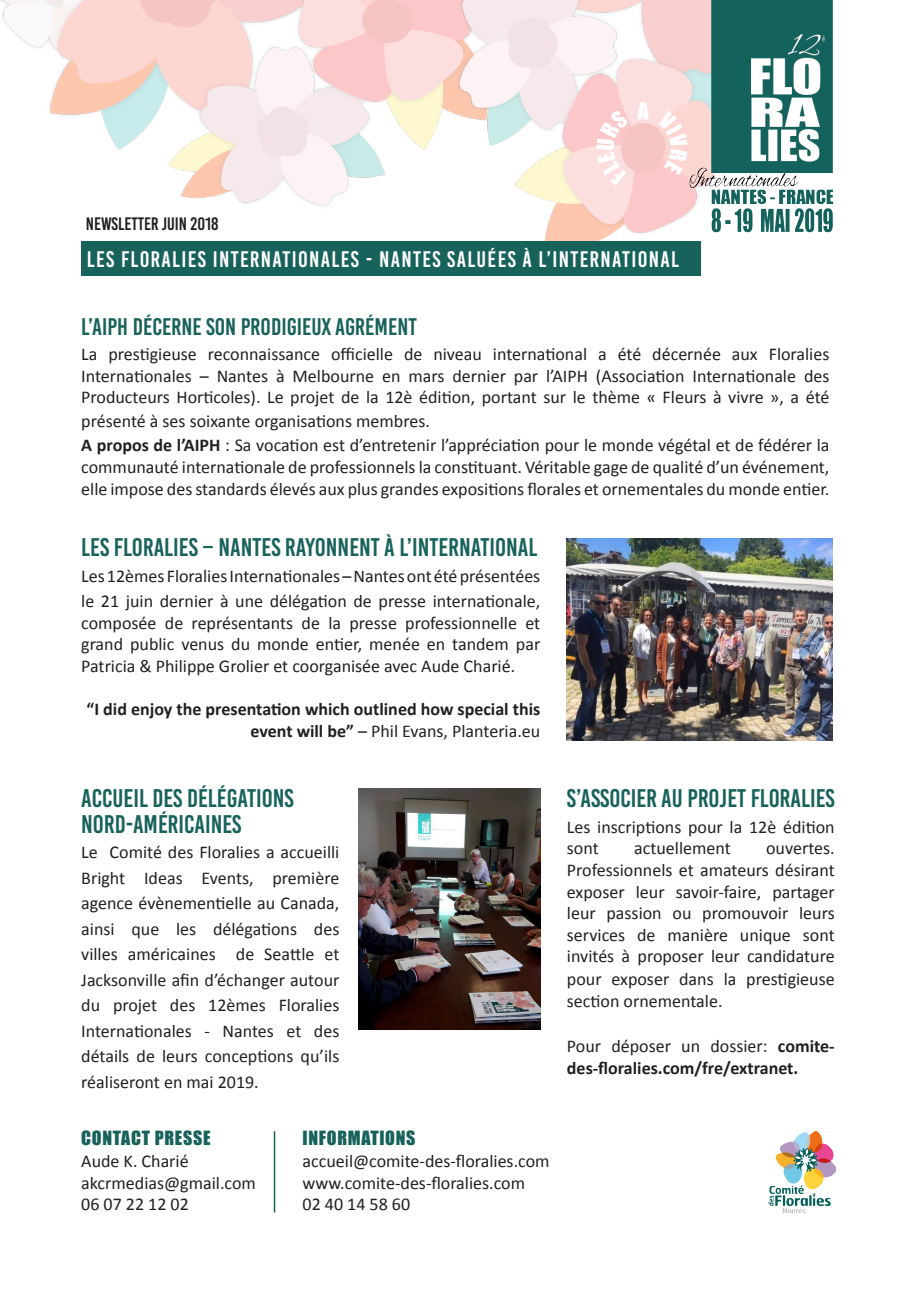
<style>
.page{position:relative;width:919px;height:1289px;background:#fff}
.page>*{position:absolute;margin:0;border:0;box-sizing:border-box;transform-origin:0 0}
.t1{font:25.5px/25.5px "Bebas Kai";color:#18625c}
.t2{font:24px "Bebas Kai";color:#18625c}
.t3{font:22.5px "Bebas Kai";letter-spacing:.06em;color:#fff}
.t4{font:18px/21.6px "Calibri";color:#231f20;text-align:justify}
.t5{font:700 18px/21.6px "Calibri";color:#231f20;text-align:right}
.t6{font:18px "Impact";letter-spacing:.04em;color:#18625c}
.t7{font:18px "Bebas Kai";color:#231f20}
.s1{font-weight:700}
.s2{font-weight:400}
</style>
<div class="page">
<img style="left:768px;top:1131px;width:67px;height:81px">
<hr style="left:274px;top:1131px;width:1px;height:81px;background:#18625c">
<img style="left:567px;top:538px;width:265px;height:202px">
<img style="left:358px;top:788px;width:182px;height:241px">
<svg style="left:3px;top:0;width:831px;height:241px"></svg>
<img style="left:689px;top:0;width:144px;height:241px">
<div style="left:81px;top:241px;width:620px;height:35px;background:#18625c"></div>
<img style="left:594px;top:100px;width:95px;height:117px">
<p class="t7" style="left:86px;top:214px;width:134px">NEWSLETTER JUIN 2018</p>
<p class="t3" style="left:87px;top:247px;width:593px">LES FLORALIES INTERNATIONALES - NANTES SALUÉES À L’INTERNATIONAL</p>
<p class="t2" style="left:81px;top:313px;width:337px">L’AIPH DÉCERNE SON PRODIGIEUX AGRÉMENT</p>
<p class="t4" style="left:81px;top:343px;width:749px">La prestigieuse reconnaissance officielle de niveau international a été décernée aux Floralies Internationales – Nantes à Melbourne en mars dernier par l’AIPH (Association Internationale des Producteurs Horticoles). Le projet de la 12è édition, portant sur le thème « Fleurs à vivre », a été</p>
<p class="t4" style="left:81px;top:411px;width:350px">présenté à ses soixante organisations membres.</p>
<p class="t4" style="left:81px;top:435px;width:749px"><span class="s1">A propos de l’AIPH</span> : Sa vocation est d’entretenir l’appréciation pour le monde végétal et de fédérer la communauté internationale de professionnels la constituant. Véritable gage de qualité d’un événement, elle impose des standards élevés aux plus grandes expositions florales et ornementales du monde entier.</p>
<p class="t1" style="left:81px;top:535px;width:457px">LES FLORALIES – NANTES RAYONNENT À L’INTERNATIONAL</p>
<p class="t4" style="left:81px;top:563px;width:460px;line-height:25.5px">Les 12èmes Floralies Internationales – Nantes ont été présentées le 21 juin dernier à une délégation de presse internationale,</p>
<p class="t4" style="left:81px;top:612px;width:460px">composée de représentants de la presse professionnelle et grand public venus du monde entier, menée en tandem par Patricia &amp; Philippe Grolier et coorganisée avec Aude Charié.</p>
<p class="t5" style="left:86px;top:698px;width:455px">“I did enjoy the presentation which outlined how special this event will be” <span class="s2">– Phil Evans, Planteria.eu</span></p>
<p class="t1" style="left:81px;top:785px;width:214px">ACCUEIL DES DÉLÉGATIONS<br>NORD-AMÉRICAINES</p>
<p class="t4" style="left:81px;top:839px;width:260px;line-height:25.5px">Le Comité des Floralies a accueilli Bright Ideas Events, première agence évènementielle au Canada, ainsi que les délégations des villes américaines de Seattle et Jacksonville afin d’échanger autour du projet des 12èmes Floralies Internationales - Nantes et des détails de leurs conceptions qu’ils réaliseront en mai 2019.</p>
<p class="t6" style="left:81px;top:1124px;width:131px">CONTACT PRESSE</p>
<p class="t4" style="left:81px;top:1150px;width:176px;text-align:left">Aude K. Charié akcrmedias@gmail.com<br>06 07 22 12 02</p>
<p class="t6" style="left:302px;top:1124px;width:114px">INFORMATIONS</p>
<p class="t4" style="left:302px;top:1150px;width:248px;text-align:left">accueil@comite-des-floralies.com www.comite-des-floralies.com<br>02 40 14 58 60</p>
<p class="t1" style="left:567px;top:785px;width:269px">S’ASSOCIER AU PROJET FLORALIES</p>
<p class="t4" style="left:567px;top:816px;width:269px">Les inscriptions pour la 12è édition sont</p>
<p class="t4" style="left:634px;top:837px;width:98px">actuellement</p>
<p class="t4" style="left:567px;top:837px;width:269px;text-indent:199px">ouvertes.<br>Professionnels et amateurs désirant exposer leur savoir-faire, partager leur passion ou promouvoir leurs services de manière unique sont invités à proposer leur candidature pour exposer dans la prestigieuse section ornementale.</p>
<p class="t5" style="left:567px;top:1035px;width:269px;text-align:left"><span class="s2">Pour déposer un dossier:</span> comite&shy;des-floralies.com/fre/extranet.</p>
</div>
